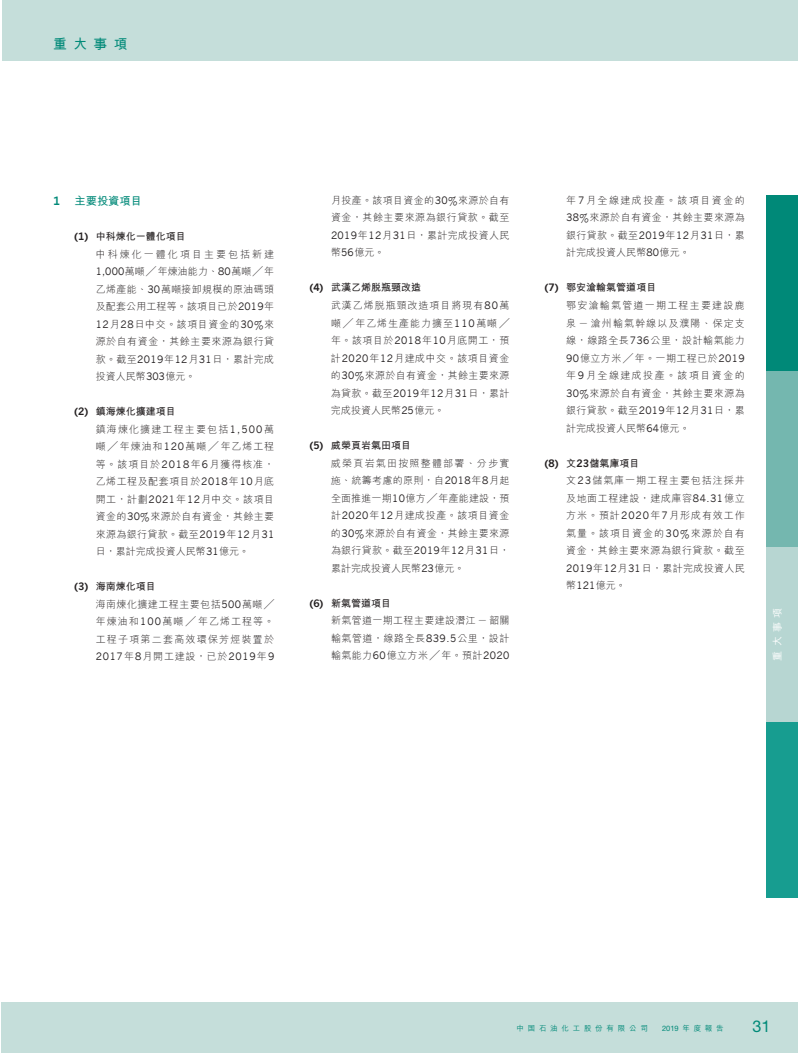
<style>
.page{position:relative;width:798px;height:1053px;background:#fff}
.page>*{position:absolute;margin:0;border:0;box-sizing:border-box;transform-origin:0 0}
.t1{font:16.25px "Helvetica Neue LT Std";color:#008978}
.t2{font:700 13.75px "M Hei HK";color:#008978}
.t3{font:700 11.25px "M Hei HK";color:#008978}
.t4{font:700 11.25px "News Gothic";color:#008978}
.t5{font:300 10px/17.5px "M Hei HK";letter-spacing:.05em;color:#231f20}
.t6{font:300 10px/17.5px "M Hei HK";letter-spacing:.03em;color:#231f20}
.t7{font:300 10px/17.5px "M Hei HK";letter-spacing:.09em;color:#231f20}
.t8{font:300 10px/17.5px "M Hei HK";letter-spacing:.1em;color:#231f20}
.t9{font:10px "News Gothic";letter-spacing:.07em;color:#231f20}
.t10{font:500 10px "M Hei HK";color:#fff}
.t11{font:500 7.5px "M Hei HK";letter-spacing:.5em;color:#008978}
.t12{font:7.5px "Helvetica Neue LT Std";color:#008978}
.s1{font-family:"News Gothic";font-weight:700}
.s2{font-weight:700}
.s3{font-family:"News Gothic";font-weight:400}
.s4{font-family:"M Hei HK";font-weight:300}
.s5{font-family:"M Hei HKS"}
.s6{font-family:"M Hei HK";font-weight:500}
</style>
<div class="page">
<div style="left:1px;top:1002px;width:796px;height:50px;background:#c5deda"></div>
<div style="left:766px;top:722px;width:31px;height:175px;background:#179d90"></div>
<div style="left:766px;top:546px;width:31px;height:176px;background:#b7d6d2"></div>
<div style="left:766px;top:371px;width:31px;height:175px;background:#74b7af"></div>
<div style="left:766px;top:195px;width:31px;height:176px;background:#008978"></div>
<div style="left:2px;top:0;width:795px;height:61px;background:#c5deda"></div>
<h2 class="t2" style="left:53px;top:34px;width:76px">重大事項</h2>
<p class="t4" style="left:53px;top:194px;width:9px">1</p>
<p class="t3" style="left:74px;top:193px;width:69px">主要投資項目</p>
<p class="t6" style="left:96px;top:227px;width:180px;text-indent:-21px"><span class="s1">(1)</span> <span class="s2">中科煉化一體化項目<br></span>中科煉化一體化項目主要包括新建<br><span class="s3">1,000</span>萬噸╱年煉油能力、<span class="s3">80</span>萬噸╱年乙烯產能、<span class="s3">30</span>萬噸接卸規模的原油碼頭及配套公用工程等。該項目已於<span class="s3">2019</span>年<br><span class="s3">12</span>月<span class="s3">28</span>日中交。該項目資金的<span class="s3">30%</span>來源於自有資金，其餘主要來源為銀行貸款。截至<span class="s3">2019</span>年<span class="s3">12</span>月<span class="s3">31</span>日，累計完成投資人民幣<span class="s3">303</span>億元。</p>
<p class="t5" style="left:96px;top:402px;width:180px;text-indent:-21px"><span class="s1">(2)</span> <span class="s2">鎮海煉化擴建項目<br></span>鎮海煉化擴建工程主要包括<span class="s3">1,500</span>萬噸╱年煉油和<span class="s3">120</span>萬噸╱年乙烯工程等。該項目於<span class="s3">2018</span>年<span class="s3">6</span>月獲得核准，乙烯工程及配套項目於<span class="s3">2018</span>年<span class="s3">10</span>月底開工，計劃<span class="s3">2021</span>年<span class="s3">12</span>月中交。該項目資金的<span class="s3">30%</span>來源於自有資金，其餘主要來源為銀行貸款。截至<span class="s3">2019</span>年<span class="s3">12</span>月<span class="s3">31</span>日，累計完成投資人民幣<span class="s3">31</span>億元。</p>
<p class="t8" style="left:96px;top:577px;width:180px;text-indent:-21px"><span class="s1">(3)</span> <span class="s2">海南煉化項目<br></span>海南煉化擴建工程主要包括<span class="s3">500</span>萬噸╱年煉油和<span class="s3">100</span>萬噸╱年乙烯工程等。工程子項第二套高效環保芳烴裝置於</p>
<p class="t9" style="left:96px;top:651px;width:180px">2017<span class="s4">年</span>8<span class="s4">月開工建設，已於</span>2019<span class="s4">年</span>9</p>
<p class="t5" style="left:331px;top:191px;width:180px;text-align:justify">月投產。該項目資金的<span class="s3">30%</span>來源於自有資金，其餘主要來源為銀行貸款。截至<span class="s3">2019</span>年<span class="s3">12</span>月<span class="s3">31</span>日，累計完成投資人民幣<span class="s3">56</span>億元。</p>
<p class="t5" style="left:331px;top:279px;width:180px;text-indent:-21px"><span class="s1">(4)</span> <span class="s2">武漢乙烯脫瓶頸改造<br></span>武漢乙烯脫瓶頸改造項目將現有<span class="s3">80</span>萬噸╱年乙烯生產能力擴至<span class="s3">110</span>萬噸╱年。該項目於<span class="s3">2018</span>年<span class="s3">10</span>月底開工，預計<span class="s3">2020</span>年<span class="s3">12</span>月建成中交。該項目資金的<span class="s3">30%</span>來源於自有資金，其餘主要來源為貸款。截至<span class="s3">2019</span>年<span class="s3">12</span>月<span class="s3">31</span>日，累計完成投資人民幣<span class="s3">25</span>億元。</p>
<p class="t5" style="left:331px;top:436px;width:180px;text-indent:-21px"><span class="s1">(5)</span> <span class="s2">威榮頁岩氣田項目<br></span>威榮頁岩氣田按照整體部署、分步實施、統籌考慮的原則，自<span class="s3">2018</span>年<span class="s3">8</span>月起全面推進一期<span class="s3">10</span>億方╱年產能建設，預計<span class="s3">2020</span>年<span class="s3">12</span>月建成投產。該項目資金的<span class="s3">30%</span>來源於自有資金，其餘主要來源為銀行貸款。截至<span class="s3">2019</span>年<span class="s3">12</span>月<span class="s3">31</span>日，累計完成投資人民幣<span class="s3">23</span>億元。</p>
<p class="t5" style="left:331px;top:594px;width:180px;text-indent:-21px"><span class="s1">(6)</span> <span class="s2">新氣管道項目<br></span>新氣管道一期工程主要建設潛江－韶關輸氣管道，線路全長<span class="s3">839.5</span>公里，設計輸氣能力<span class="s3">60</span>億立方米╱年。預計<span class="s3">2020</span></p>
<p class="t5" style="left:566px;top:191px;width:180px;text-align:justify">年<span class="s3">7</span>月全線建成投產。該項目資金的<span class="s3">38%</span>來源於自有資金，其餘主要來源為銀行貸款。截至<span class="s3">2019</span>年<span class="s3">12</span>月<span class="s3">31</span>日，累計完成投資人民幣<span class="s3">80</span>億元。</p>
<p class="t5" style="left:566px;top:279px;width:180px;text-indent:-21px"><span class="s1">(7)</span> <span class="s2">鄂安滄輸氣管道項目<br></span>鄂安滄輸氣管道一期工程主要建設鹿泉－滄州輸氣幹線以及濮陽、保定支線，線路全長<span class="s3">736</span>公里，設計輸氣能力<br><span class="s3">90</span>億立方米╱年。一期工程已於<span class="s3">2019</span>年<span class="s3">9</span>月全線建成投產。該項目資金的<br><span class="s3">30%</span>來源於自有資金，其餘主要來源為銀行貸款。截至<span class="s3">2019</span>年<span class="s3">12</span>月<span class="s3">31</span>日，累計完成投資人民幣<span class="s3">64</span>億元。</p>
<p class="t7" style="left:566px;top:454px;width:180px;text-indent:-21px"><span class="s1">(8)</span> <span class="s2">文</span><span class="s1">23</span><span class="s2">儲氣庫項目<br></span>文<span class="s3">23</span>儲氣庫一期工程主要包括注採井及地面工程建設，建成庫容<span class="s3">84.31</span>億立方米。預計<span class="s3">2020</span>年<span class="s3">7</span>月形成有效工作氣量。該項目資金的<span class="s3">30%</span>來源於自有資金，其餘主要來源為銀行貸款。截至<br><span class="s3">2019</span>年<span class="s3">12</span>月<span class="s3">31</span>日，累計完成投資人民幣<span class="s3">121</span>億元。</p>
<p class="t10" style="left:769px;top:660px;width:54px;rotate:-90deg">重大事項</p>
<p class="t11" style="left:516px;top:1022px;width:133px">中<span class="s5">國</span>石油化工股份有限公司</p>
<p class="t12" style="left:661px;top:1023px;width:63px">2019<span class="s6">年度報告</span></p>
<h1 class="t1" style="left:752px;top:1016px;width:20px">31</h1>
</div>
